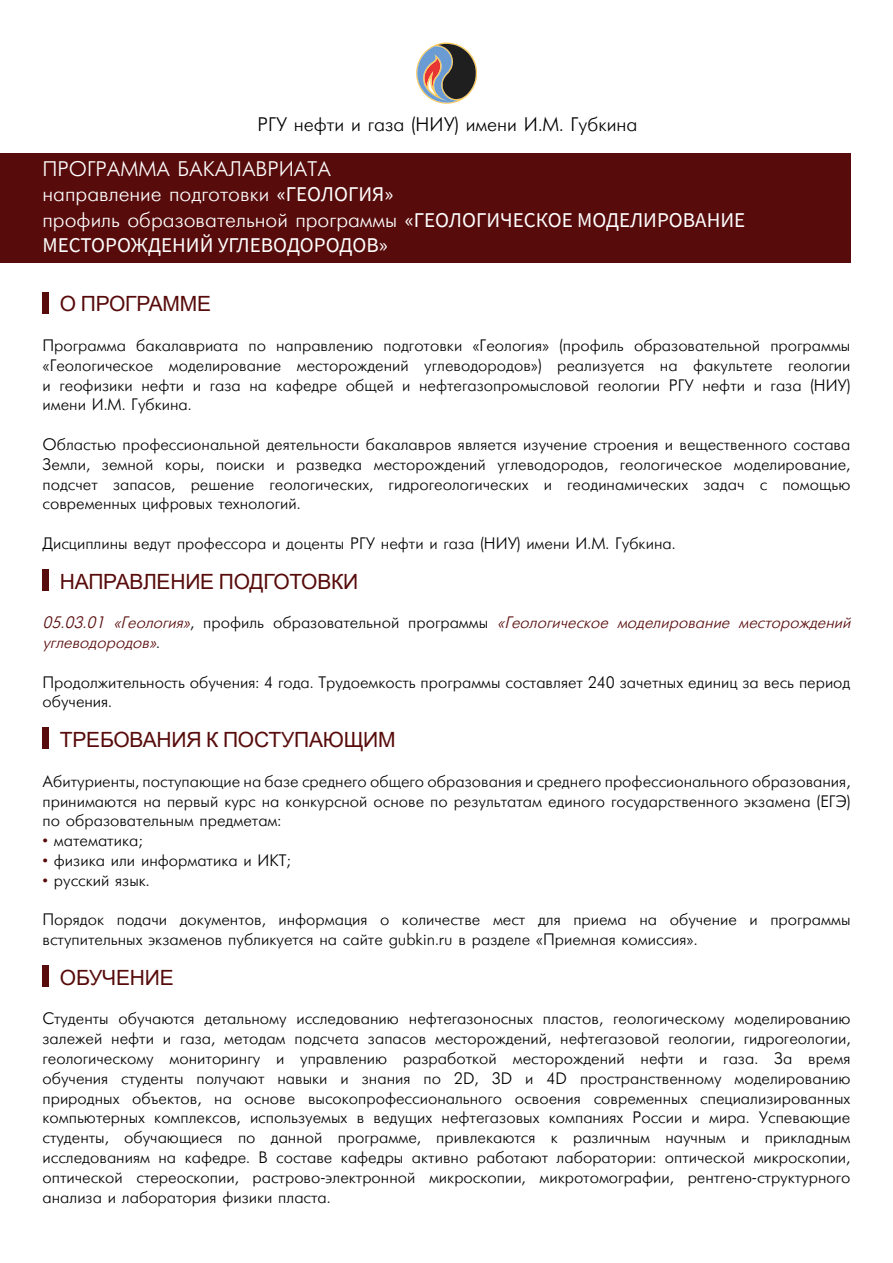
<style>
.page{position:relative;width:893px;height:1263px;background:#fff}
.page>*{position:absolute;margin:0;border:0;box-sizing:border-box;transform-origin:0 0}
.t1{font:21px/25.2px "Futuris Cyrillic";color:#fff}
.t2{font:21px "Arial";letter-spacing:-.01em;color:#580b0b}
.t3{font:21px "Source Sans Pro";color:#fff}
.t4{font:19.5px "Futuris Cyrillic";color:#000}
.t5{font:16.5px/19.8px "Futuris Cyrillic";color:#000;text-align:justify}
.t6{font:italic 16.5px/19.8px "Futuris Cyrillic";color:#580b0b}
.s1{font-family:"Source Sans Pro"}
.s2{font-style:normal;color:#000}
.s3{color:#580b0b}
</style>
<div class="page">
<div style="left:43px;top:292px;width:6px;height:22px;background:#580b0b"></div>
<div style="left:43px;top:727px;width:6px;height:22px;background:#580b0b"></div>
<div style="left:43px;top:569px;width:6px;height:22px;background:#580b0b"></div>
<div style="left:0;top:153px;width:850px;height:110px;background:#580b0b"></div>
<svg style="left:416px;top:43px;width:61px;height:61px"></svg>
<div style="left:43px;top:965px;width:6px;height:22px;background:#580b0b"></div>
<p class="t4" style="left:258px;top:115px;width:381px">РГУ нефти и газа (НИУ) имени И.М. Губкина</p>
<p class="t1" style="left:43px;top:157px;width:704px">ПРОГРАММА БАКАЛАВРИАТА<br>направление подготовки <span class="s1">«ГЕОЛОГИЯ»<br></span>профиль образовательной программы <span class="s1">«ГЕОЛОГИЧЕСКОЕ МОДЕЛИРОВАНИЕ</span></p>
<p class="t3" style="left:43px;top:231px;width:347px">МЕСТОРОЖДЕНИЙ УГЛЕВОДОРОДОВ»</p>
<p class="t2" style="left:60px;top:290px;width:153px">О ПРОГРАММЕ</p>
<p class="t5" style="left:43px;top:336px;width:809px">Программа бакалавриата по направлению подготовки «Геология» (профиль образовательной программы «Геологическое моделирование месторождений углеводородов») реализуется на факультете геологии и геофизики нефти и газа на кафедре общей и нефтегазопромысловой геологии РГУ нефти и газа (НИУ) имени И.М. Губкина.</p>
<p class="t5" style="left:43px;top:435px;width:809px">Областью профессиональной деятельности бакалавров является изучение строения и вещественного состава Земли, земной коры, поиски и разведка месторождений углеводородов, геологическое моделирование, подсчет запасов, решение геологических, гидрогеологических и геодинамических задач с помощью современных цифровых технологий.</p>
<p class="t5" style="left:43px;top:534px;width:634px">Дисциплины ведут профессора и доценты РГУ нефти и газа (НИУ) имени И.М. Губкина.</p>
<p class="t2" style="left:60px;top:567px;width:300px">НАПРАВЛЕНИЕ ПОДГОТОВКИ</p>
<p class="t6" style="left:43px;top:613px;width:814px">05.03.01 «Геология»<span class="s2">, п р о ф и л ь о б р а з о в а т е л ь н о й п р о г р а мм ы</span> «Геологическое моделирование месторождений углеводородов»<span class="s2">.</span></p>
<p class="t5" style="left:43px;top:673px;width:809px">Продолжительность обучения: 4 года. Трудоемкость программы составляет 240 зачетных единиц за весь период обучения.</p>
<p class="t2" style="left:60px;top:725px;width:337px">ТРЕБОВАНИЯ К ПОСТУПАЮЩИМ</p>
<p class="t5" style="left:43px;top:772px;width:809px">Абитуриенты, поступающие на базе среднего общего образования и среднего профессионального образования, принимаются на первый курс на конкурсной основе по результатам единого государственного экзамена (ЕГЭ) по образовательным предметам:</p>
<p class="t5" style="left:43px;top:831px;width:101px"><span class="s3">•</span> математика;</p>
<p class="t5" style="left:43px;top:851px;width:250px"><span class="s3">•</span> физика или информатика и ИКТ;</p>
<p class="t5" style="left:43px;top:871px;width:109px"><span class="s3">•</span> русский язык.</p>
<p class="t5" style="left:43px;top:910px;width:809px">Порядок подачи документов, информация о количестве мест для приема на обучение и программы вступительных экзаменов публикуется на сайте gubkin.ru в разделе «Приемная комиссия».</p>
<p class="t2" style="left:60px;top:963px;width:115px">ОБУЧЕНИЕ</p>
<p class="t5" style="left:43px;top:1009px;width:809px">Студенты обучаются детальному исследованию нефтегазоносных пластов, геологическому моделированию залежей нефти и газа, методам подсчета запасов месторождений, нефтегазовой геологии, гидрогеологии, геологическому мониторингу и управлению разработкой месторождений нефти и газа. За время обучения студенты получают навыки и знания по 2D, 3D и 4D пространственному моделированию природных объектов, на основе высокопрофессионального освоения современных специализированных компьютерных комплексов, используемых в ведущих нефтегазовых компаниях России и мира. Успевающие студенты, обучающиеся по данной программе, привлекаются к различным научным и прикладным исследованиям на кафедре. В составе кафедры активно работают лаборатории: оптической микроскопии, оптической стереоскопии, растрово-электронной микроскопии, микротомографии, рентгено-структурного анализа и лаборатория физики пласта.</p>
</div>
